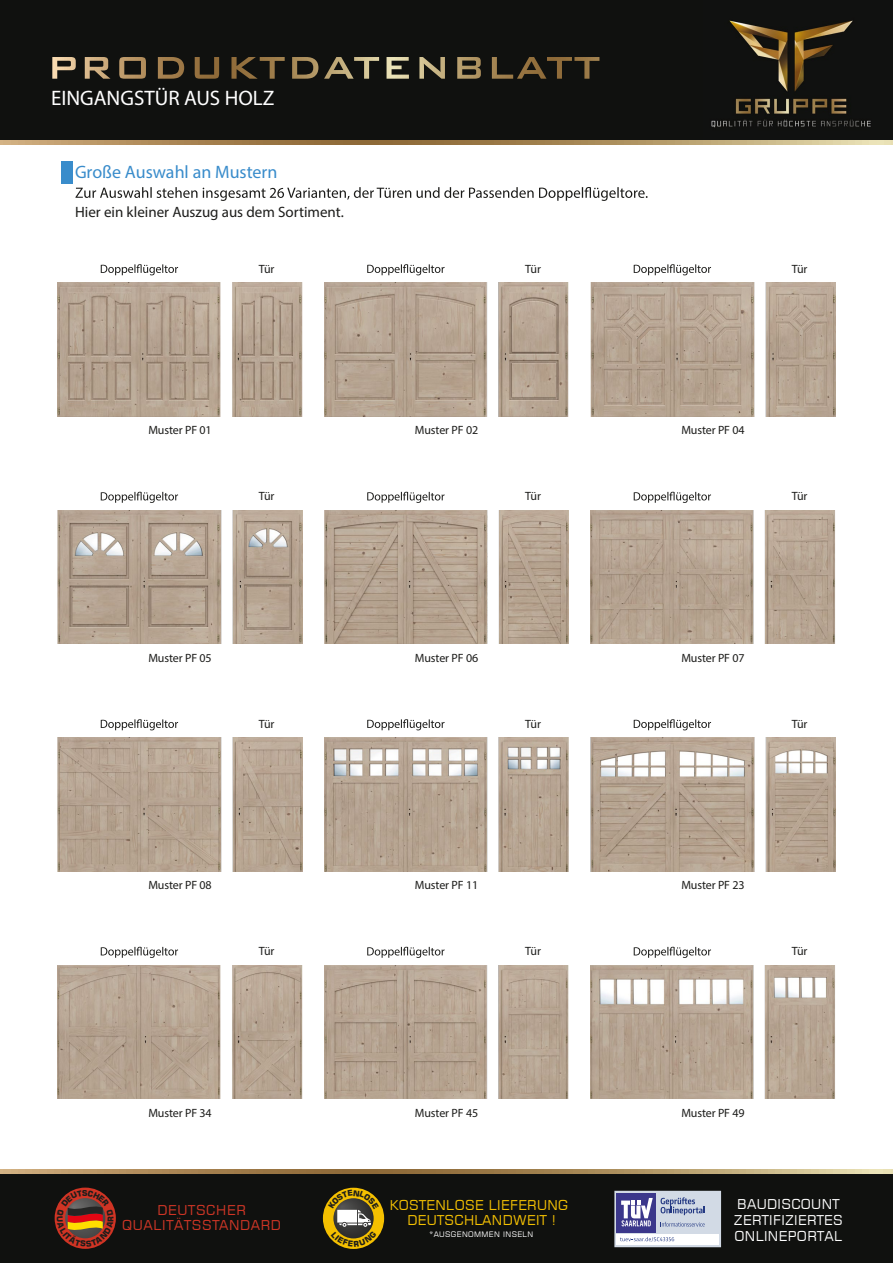
<style>
.page{position:relative;width:893px;height:1263px;background:#fff}
.page>*{position:absolute;margin:0;border:0;box-sizing:border-box;transform-origin:0 0}
.t1{font:21px "Myriad Pro";color:#fff}
.t2{font:18px "Myriad Pro";color:#398ccb}
.t3{font:15px "Myriad Pro";color:#1d1d1b}
.t4{font:13.5px/16.2px "Square 721 BT";letter-spacing:.025em;color:#fff}
.t5{font:13.5px/15px "Square 721 BT";letter-spacing:.025em;color:#f4c000;text-align:center}
.t6{font:13.5px/15px "Square 721 BT";letter-spacing:.05em;color:#cf3424;text-align:center}
.t7{font:12px "Myriad Pro";letter-spacing:-.01em;color:#1d1d1b}
.t8{font:7.5px "Square 721 BT";letter-spacing:.05em;color:#fff}
</style>
<div class="page">
<div style="left:0;top:1174px;width:893px;height:89px;background:#10110f"></div>
<div style="left:0;top:0;width:893px;height:140px;background:#10110f"></div>
<svg style="left:0;top:140px;width:893px;height:5px;background:#b09261"></svg>
<img style="left:711px;top:20px;width:160px;height:108px">
<svg style="left:85px;top:57px;width:514px;height:22px"></svg>
<svg style="left:0;top:1169px;width:893px;height:5px;background:#b09261"></svg>
<img style="left:58px;top:283px;width:244px;height:133px">
<svg style="left:101px;top:264px;width:77px;height:11px"></svg>
<img style="left:58px;top:510px;width:244px;height:134px">
<svg style="left:101px;top:492px;width:77px;height:11px"></svg>
<img style="left:58px;top:738px;width:244px;height:133px">
<svg style="left:101px;top:719px;width:77px;height:11px"></svg>
<img style="left:58px;top:965px;width:244px;height:134px">
<svg style="left:101px;top:947px;width:77px;height:11px"></svg>
<img style="left:324px;top:283px;width:245px;height:133px">
<svg style="left:367px;top:264px;width:78px;height:11px"></svg>
<img style="left:324px;top:510px;width:245px;height:134px">
<svg style="left:367px;top:492px;width:78px;height:11px"></svg>
<img style="left:324px;top:738px;width:245px;height:133px">
<svg style="left:367px;top:719px;width:78px;height:11px"></svg>
<img style="left:324px;top:965px;width:245px;height:134px">
<svg style="left:367px;top:947px;width:78px;height:11px"></svg>
<img style="left:591px;top:283px;width:244px;height:133px">
<svg style="left:634px;top:264px;width:77px;height:11px"></svg>
<img style="left:591px;top:510px;width:244px;height:134px">
<svg style="left:634px;top:492px;width:77px;height:11px"></svg>
<img style="left:591px;top:738px;width:244px;height:133px">
<svg style="left:634px;top:719px;width:77px;height:11px"></svg>
<img style="left:591px;top:965px;width:244px;height:134px">
<svg style="left:634px;top:947px;width:77px;height:11px"></svg>
<div style="left:62px;top:162px;width:11px;height:22px;background:#398ccb"></div>
<svg style="left:75px;top:187px;width:573px;height:14px"></svg>
<div style="left:614px;top:1191px;width:107px;height:56px;background:#d2dae5"></div>
<svg style="left:661px;top:1197px;width:44px;height:18px"></svg>
<div style="left:617px;top:1234px;width:102px;height:11px;background:#fff"></div>
<svg style="left:620px;top:1237px;width:54px;height:5px"></svg>
<div style="left:617px;top:1193px;width:39px;height:39px;background:#3b378b"></div>
<svg style="left:621px;top:1198px;width:32px;height:28px"></svg>
<svg style="left:661px;top:1222px;width:44px;height:4px"></svg>
<svg style="left:55px;top:1187px;width:61px;height:62px"></svg>
<svg style="left:323px;top:1188px;width:61px;height:61px"></svg>
<h1 class="t1" style="left:51px;top:85px;width:225px">EINGANGSTÜR AUS HOLZ</h1>
<h2 class="t2" style="left:75px;top:161px;width:204px">Große Auswahl an Mustern</h2>
<p class="t3" style="left:75px;top:203px;width:270px">Hier ein kleiner Auszug aus dem Sortiment.</p>
<p class="t7" style="left:259px;top:261px;width:17px">Tür</p>
<p class="t7" style="left:525px;top:261px;width:17px">Tür</p>
<p class="t7" style="left:792px;top:261px;width:17px">Tür</p>
<p class="t7" style="left:148px;top:423px;width:65px">Muster PF 01</p>
<p class="t7" style="left:415px;top:423px;width:65px">Muster PF 02</p>
<p class="t7" style="left:681px;top:423px;width:65px">Muster PF 04</p>
<p class="t7" style="left:259px;top:489px;width:17px">Tür</p>
<p class="t7" style="left:525px;top:489px;width:17px">Tür</p>
<p class="t7" style="left:792px;top:489px;width:17px">Tür</p>
<p class="t7" style="left:148px;top:650px;width:65px">Muster PF 05</p>
<p class="t7" style="left:415px;top:650px;width:65px">Muster PF 06</p>
<p class="t7" style="left:681px;top:650px;width:65px">Muster PF 07</p>
<p class="t7" style="left:259px;top:716px;width:17px">Tür</p>
<p class="t7" style="left:525px;top:716px;width:17px">Tür</p>
<p class="t7" style="left:792px;top:716px;width:17px">Tür</p>
<p class="t7" style="left:148px;top:878px;width:65px">Muster PF 08</p>
<p class="t7" style="left:415px;top:878px;width:65px">Muster PF 11</p>
<p class="t7" style="left:681px;top:878px;width:65px">Muster PF 23</p>
<p class="t7" style="left:259px;top:944px;width:17px">Tür</p>
<p class="t7" style="left:525px;top:944px;width:17px">Tür</p>
<p class="t7" style="left:792px;top:944px;width:17px">Tür</p>
<p class="t7" style="left:148px;top:1105px;width:65px">Muster PF 34</p>
<p class="t7" style="left:415px;top:1105px;width:65px">Muster PF 45</p>
<p class="t7" style="left:681px;top:1105px;width:65px">Muster PF 49</p>
<p class="t6" style="left:122px;top:1202px;width:160px">DEUTSCHER<br>QUALITÄTSSTANDARD</p>
<p class="t5" style="left:390px;top:1197px;width:180px">KOSTENLOSE LIEFERUNG<br>DEUTSCHLANDWEIT !</p>
<p class="t8" style="left:430px;top:1229px;width:105px">*AUSGENOMMEN INSELN</p>
<p class="t4" style="left:734px;top:1195px;width:110px">BAUDISCOUNT<br>ZERTIFIZIERTES<br>ONLINEPORTAL</p>
</div>
